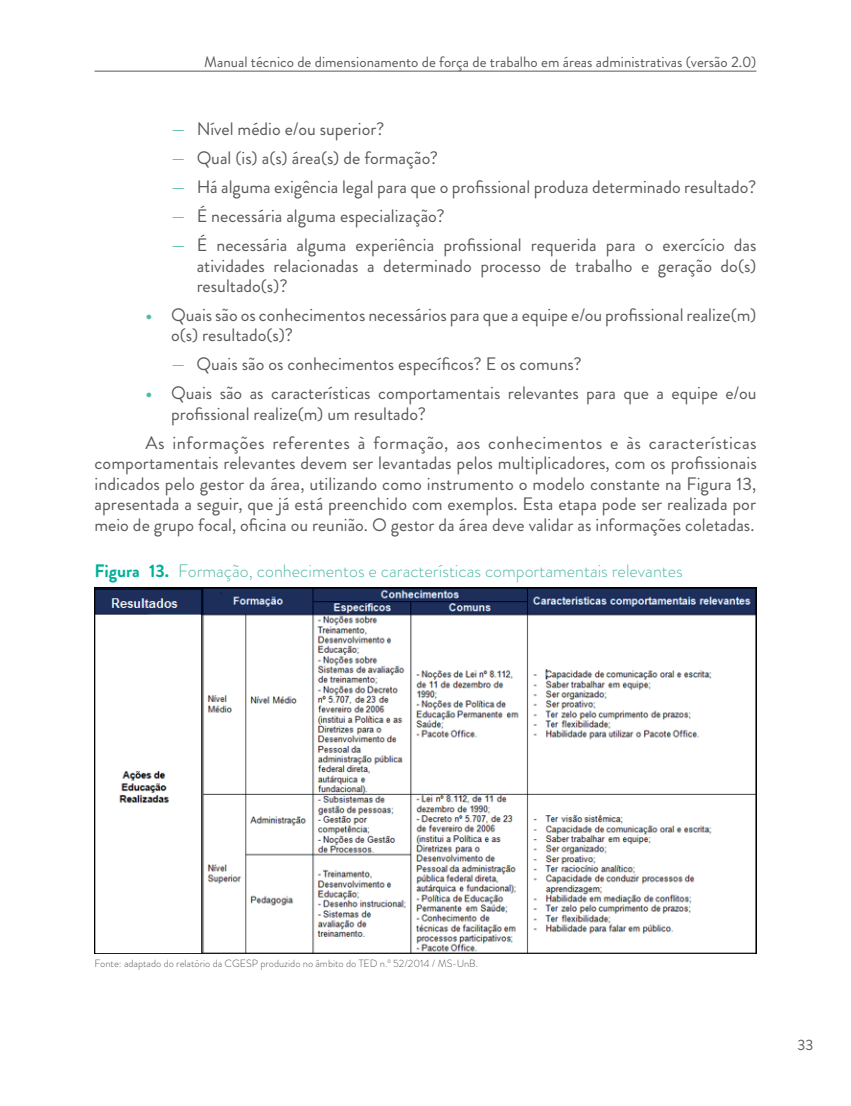
<style>
.page{position:relative;width:851px;height:1106px;background:#fff}
.page>*{position:absolute;margin:0;border:0;box-sizing:border-box;transform-origin:0 0}
.t1{font:18px/20.4px "Brandon Grotesque";color:#58595b;text-align:justify}
.t2{font:300 18px "Brandon Grotesque";color:#50baa7}
.t3{font:15px "Brandon Grotesque";color:#58595b}
.t4{font:300 10.5px "Brandon Grotesque";color:#58595b}
.s1{color:#51bca9}
.s2{font-weight:700;color:#51bca9}
.s3{font-weight:700;color:#00b098}
</style>
<div class="page">
<hr style="left:94px;top:71px;width:662px;height:1px;background:#58595b">
<img style="left:97px;top:591px;width:656px;height:360px">
<div style="left:94px;top:588px;width:662px;height:366px;border:2px solid #000"></div>
<p class="t3" style="left:204px;top:51px;width:553px">Manual técnico de dimensionamento de força de trabalho em áreas administrativas (versão 2.0)</p>
<p class="t1" style="left:171px;top:119px;width:215px"><span class="s1">—</span> Nível médio e/ou superior?</p>
<p class="t1" style="left:171px;top:148px;width:268px"><span class="s1">—</span> Qual (is) a(s) área(s) de formação?</p>
<p class="t1" style="left:171px;top:177px;width:586px"><span class="s1">—</span> Há alguma exigência legal para que o profissional produza determinado resultado?</p>
<p class="t1" style="left:171px;top:206px;width:275px"><span class="s1">—</span> É necessária alguma especialização?</p>
<p class="t1" style="left:197px;top:235px;width:561px;text-indent:-26px"><span class="s1">—</span> É necessária alguma experiência profissional requerida para o exercício das atividades relacionadas a determinado processo de trabalho e geração do(s) resultado(s)?</p>
<p class="t1" style="left:171px;top:305px;width:586px;text-indent:-26px"><span class="s2">•</span> Quais são os conhecimentos necessários para que a equipe e/ou profissional realize(m) o(s) resultado(s)?</p>
<p class="t1" style="left:171px;top:354px;width:412px"><span class="s1">—</span> Quais são os conhecimentos específicos? E os comuns?</p>
<p class="t1" style="left:171px;top:383px;width:586px;text-indent:-26px"><span class="s2">•</span> Quais são as características comportamentais relevantes para que a equipe e/ou profissional realize(m) um resultado?</p>
<p class="t1" style="left:94px;top:433px;width:663px;text-indent:51px">As informações referentes à formação, aos conhecimentos e às características comportamentais relevantes devem ser levantadas pelos multiplicadores, com os profissionais indicados pelo gestor da área, utilizando como instrumento o modelo constante na Figura 13, apresentada a seguir, que já está preenchido com exemplos. Esta etapa pode ser realizada por meio de grupo focal, oficina ou reunião. O gestor da área deve validar as informações coletadas.</p>
<p class="t2" style="left:94px;top:558px;width:589px"><span class="s3">Figura 13.</span> Formação, conhecimentos e características comportamentais relevantes</p>
<p class="t4" style="left:94px;top:956px;width:385px">Fonte: adaptado do relatório da CGESP produzido no âmbito do TED n.º 52/2014 / MS-UnB.</p>
<p class="t3" style="left:797px;top:1034px;width:17px">33</p>
</div>
